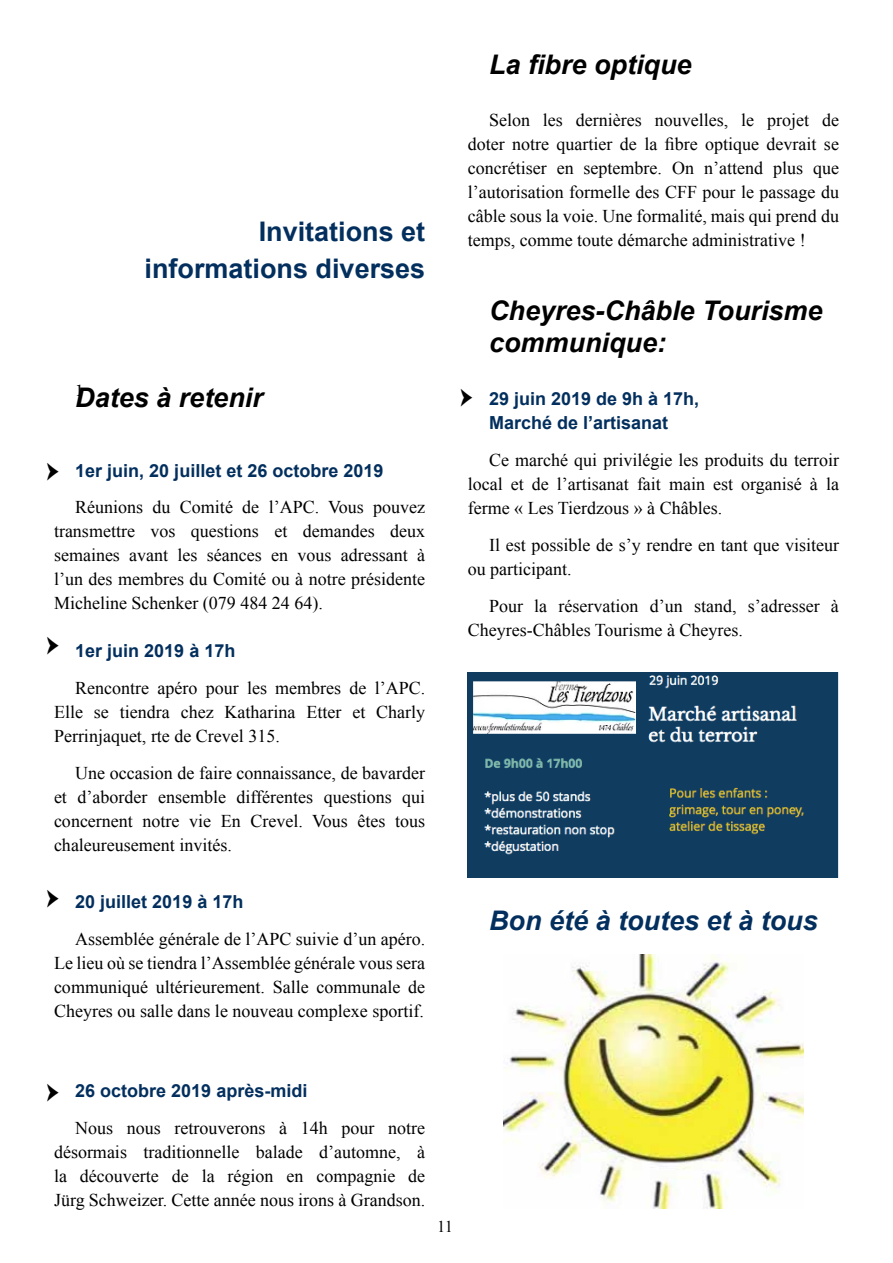
<style>
.page{position:relative;width:893px;height:1263px;background:#fff}
.page>*{position:absolute;margin:0;border:0;box-sizing:border-box;transform-origin:0 0}
.t1{font:31.5px "Minion Pro";color:#000}
.t2{font:italic 700 27px/31.5px "Arial";color:#000}
.t3{font:700 27px/36.8px "Arial";color:#032f5e;text-align:right}
.t4{font:italic 700 27px "Arial";color:#032f5e}
.t5{font:18px/24px "Times New Roman";color:#000;text-align:justify}
.t6{font:700 18px/24px "Arial";color:#032f5e}
.t7{font:16.5px "Times New Roman";color:#000}
</style>
<div class="page">
<img style="left:468px;top:673px;width:371px;height:204px">
<img style="left:504px;top:955px;width:299px;height:254px">
<h2 class="t3" style="left:145px;top:214px;width:282px">Invitations et informations diverses</h2>
<h2 class="t2" style="left:75px;top:382px;width:189px"><sup>1</sup>Dates à retenir</h2>
<h1 class="t1" style="left:46px;top:449px;width:15px">→</h1>
<p class="t6" style="left:75px;top:459px;width:310px">1er juin, 20 juillet et 26 octobre 2019</p>
<p class="t5" style="left:54px;top:495px;width:373px;text-indent:21px">Réunions du Comité de l’APC. Vous pouvez transmettre vos questions et demandes deux semaines avant les séances en vous adressant à l’un des membres du Comité ou à notre présidente Micheline Schenker (079 484 24 64).</p>
<p class="t6" style="left:75px;top:639px;width:162px">1er juin 2019 à 17h</p>
<p class="t5" style="left:54px;top:676px;width:373px;text-indent:21px">Rencontre apéro pour les membres de l’APC.<br>Elle se tiendra chez Katharina Etter et Charly Perrinjaquet, rte de Crevel 315.</p>
<p class="t5" style="left:54px;top:760px;width:373px;text-indent:21px">Une occasion de faire connaissance, de bavarder et d’aborder ensemble différentes questions qui concernent notre vie En Crevel. Vous êtes tous chaleureusement invités.</p>
<h1 class="t1" style="left:46px;top:623px;width:15px">→</h1>
<h1 class="t1" style="left:46px;top:875px;width:15px">→</h1>
<p class="t6" style="left:75px;top:890px;width:170px">20 juillet 2019 à 17h</p>
<p class="t5" style="left:54px;top:927px;width:373px;text-indent:21px">Assemblée générale de l’APC suivie d’un apéro.<br>Le lieu où se tiendra l’Assemblée générale vous sera communiqué ultérieurement. Salle communale de Cheyres ou salle dans le nouveau complexe sportif.</p>
<h2 class="t2" style="left:489px;top:49px;width:204px">La fibre optique</h2>
<p class="t5" style="left:468px;top:108px;width:373px;text-indent:21px">Selon les dernières nouvelles, le projet de doter notre quartier de la fibre optique devrait se concrétiser en septembre. On n’attend plus que l’autorisation formelle des CFF pour le passage du câble sous la voie. Une formalité, mais qui prend du temps, comme toute démarche administrative !</p>
<h2 class="t2" style="left:489px;top:296px;width:335px">Cheyres-Châble Tourisme communique:</h2>
<p class="t6" style="left:489px;top:388px;width:212px">29 juin 2019 de 9h à 17h,<br>Marché de l’artisanat</p>
<p class="t5" style="left:468px;top:448px;width:373px;text-indent:21px">Ce marché qui privilégie les produits du terroir local et de l’artisanat fait main est organisé à la ferme « Les Tierdzous » à Châbles.</p>
<p class="t5" style="left:468px;top:533px;width:373px;text-indent:21px">Il est possible de s’y rendre en tant que visiteur ou participant.</p>
<p class="t5" style="left:468px;top:593px;width:373px;text-indent:21px">Pour la réservation d’un stand, s’adresser à<br>Cheyres-Châbles Tourisme à Cheyres.</p>
<h1 class="t1" style="left:460px;top:374px;width:15px">→</h1>
<h2 class="t4" style="left:489px;top:902px;width:330px">Bon été à toutes et à tous</h2>
<h1 class="t1" style="left:46px;top:1070px;width:15px">→</h1>
<p class="t6" style="left:75px;top:1080px;width:234px">26 octobre 2019 après-midi</p>
<p class="t5" style="left:54px;top:1116px;width:373px;text-indent:21px">Nous nous retrouverons à 14h pour notre désormais traditionnelle balade d’automne, à la découverte de la région en compagnie de Jürg Schweizer. Cette année nous irons à Grandson.</p>
<p class="t7" style="left:437px;top:1215px;width:17px">11</p>
</div>
